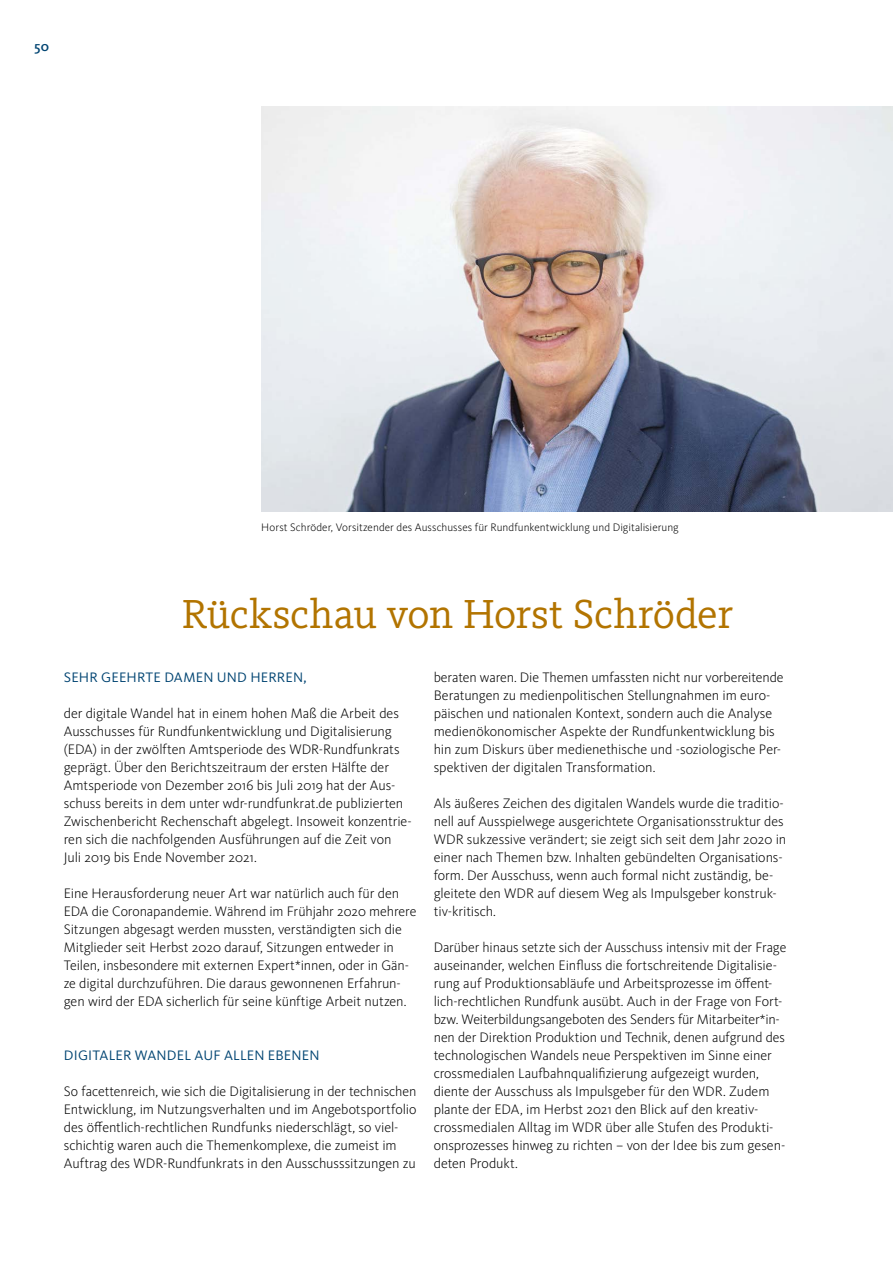
<style>
.page{position:relative;width:893px;height:1263px;background:#fff}
.page>*{position:absolute;margin:0;border:0;box-sizing:border-box;transform-origin:0 0}
.t1{font:42px "WDR Slab";letter-spacing:-.01em;color:#b27400}
.t2{font:300 14.25px/18px "WDR Sans";letter-spacing:-.005em;color:#000}
.t3{font:14.25px "WDR Sans";letter-spacing:.015em;color:#004472}
.t4{font:500 14.25px "WDR Slab";color:#004472}
.t5{font:300 11.25px "WDR Sans";letter-spacing:.005em;color:#000}
</style>
<div class="page">
<img style="left:261px;top:106px;width:632px;height:405px">
<p class="t4" style="left:34px;top:38px;width:17px">50</p>
<p class="t5" style="left:261px;top:520px;width:419px">Horst Schröder, Vorsitzender des Ausschusses für Rundfunkentwicklung und Digitalisierung</p>
<h1 class="t1" style="left:182px;top:589px;width:553px">Rückschau von Horst Schröder</h1>
<p class="t3" style="left:64px;top:669px;width:244px">SEHR GEEHRTE DAMEN UND HERREN,</p>
<p class="t2" style="left:64px;top:704px;width:350px">der digitale Wandel hat in einem hohen Maß die Arbeit des Ausschusses für Rundfunkentwicklung und Digitalisierung (EDA) in der zwölften Amtsperiode des WDR-Rundfunkrats geprägt. Über den Berichtszeitraum der ersten Hälfte der Amtsperiode von Dezember 2016 bis Juli 2019 hat der Aus&shy;schuss bereits in dem unter wdr-rundfunkrat.de publizierten Zwischenbericht Rechenschaft abgelegt. Insoweit konzentrie&shy;ren sich die nachfolgenden Ausführungen auf die Zeit von Juli 2019 bis Ende November 2021.</p>
<p class="t2" style="left:64px;top:884px;width:354px">Eine Herausforderung neuer Art war natürlich auch für den EDA die Coronapandemie. Während im Frühjahr 2020 mehrere Sitzungen abgesagt werden mussten, verständigten sich die Mitglieder seit Herbst 2020 darauf, Sitzungen entweder in Teilen, insbesondere mit externen Expert*innen, oder in Gän&shy;ze digital durchzuführen. Die daraus gewonnenen Erfahrun&shy;gen wird der EDA sicherlich für seine künftige Arbeit nutzen.</p>
<p class="t3" style="left:64px;top:1047px;width:257px">DIGITALER WANDEL AUF ALLEN EBENEN</p>
<p class="t2" style="left:64px;top:1083px;width:354px">So facettenreich, wie sich die Digitalisierung in der technischen Entwicklung, im Nutzungsverhalten und im Angebotsportfolio des öffentlich-rechtlichen Rundfunks niederschlägt, so viel&shy;schichtig waren auch die Themenkomplexe, die zumeist im Auftrag des WDR-Rundfunkrats in den Ausschusssitzungen zu</p>
<p class="t2" style="left:434px;top:669px;width:351px">beraten waren. Die Themen umfassten nicht nur vorbereitende Beratungen zu medienpolitischen Stellungnahmen im euro&shy;päischen und nationalen Kontext, sondern auch die Analyse medienökonomischer Aspekte der Rundfunkentwicklung bis hin zum Diskurs über medienethische und -soziologische Per&shy;spektiven der digitalen Transformation.</p>
<p class="t2" style="left:434px;top:794px;width:354px">Als äußeres Zeichen des digitalen Wandels wurde die traditio&shy;nell auf Ausspielwege ausgerichtete Organisationsstruktur des WDR sukzessive verändert; sie zeigt sich seit dem Jahr 2020 in einer nach Themen bzw. Inhalten gebündelten Organisations&shy;form. Der Ausschuss, wenn auch formal nicht zuständig, be&shy;gleitete den WDR auf diesem Weg als Impulsgeber konstruk&shy;tiv-kritisch.</p>
<p class="t2" style="left:434px;top:939px;width:354px">Darüber hinaus setzte sich der Ausschuss intensiv mit der Frage auseinander, welchen Einfluss die fortschreitende Digitalisie&shy;rung auf Produktionsabläufe und Arbeitsprozesse im öffent&shy;lich-rechtlichen Rundfunk ausübt. Auch in der Frage von Fort&shy;bzw. Weiterbildungsangeboten des Senders für Mitarbeiter*in&shy;nen der Direktion Produktion und Technik, denen aufgrund des technologischen Wandels neue Perspektiven im Sinne einer crossmedialen Laufbahnqualifizierung aufgezeigt wurden, diente der Ausschuss als Impulsgeber für den WDR. Zudem plante der EDA, im Herbst 2021 den Blick auf den kreativ&shy;crossmedialen Alltag im WDR über alle Stufen des Produkti&shy;onsprozesses hinweg zu richten – von der Idee bis zum gesen&shy;deten Produkt.</p>
</div>
